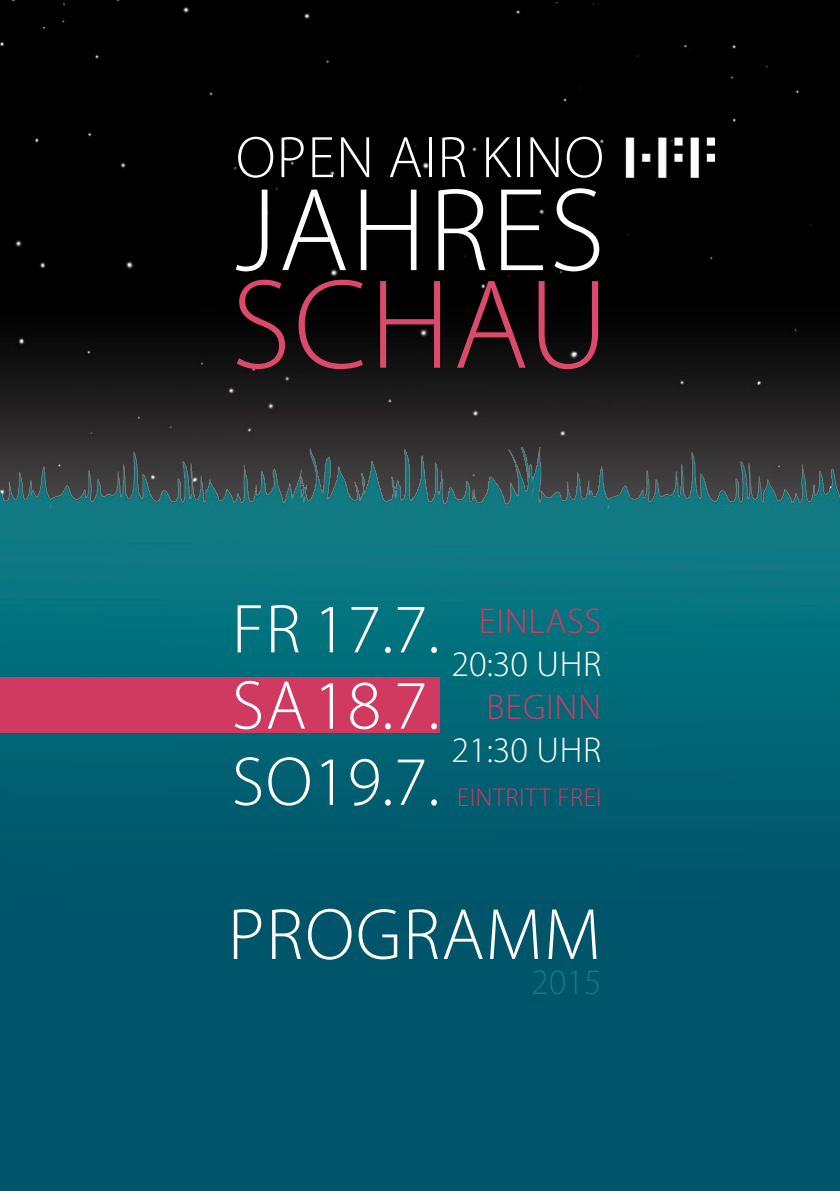
<style>
.page{position:relative;width:840px;height:1191px;background:#fff}
.page>*{position:absolute;margin:0;border:0;box-sizing:border-box;transform-origin:0 0}
.t1{font:300 128.4px "Myriad Pro";letter-spacing:.02em;color:#db496b}
.t2{font:300 119.4px "Myriad Pro";letter-spacing:.02em;color:#fff}
.t3{font:300 73.2px "Myriad Pro";color:#fff}
.t4{font:300 69.6px/76.2px "Myriad Pro";color:#fff}
.t5{font:300 59px "Myriad Pro";letter-spacing:.02em;color:#fff}
.t6{font:300 36px "Myriad Pro";letter-spacing:.01em;color:#fff}
.t7{font:300 36px "Myriad Pro";letter-spacing:.02em;color:#d03a60}
.t8{font:300 36px "Myriad Pro";color:#0e7a83}
.t9{font:300 26px "Myriad Pro";letter-spacing:.02em;color:#d03a60}
</style>
<div class="page">
<img style="left:0;top:0;width:839px;height:447px">
<img style="left:0;top:447px;width:839px;height:744px">
<img style="left:622px;top:134px;width:92px;height:43px">
<div style="left:0;top:677px;width:439px;height:55px;background:#d03a60"></div>
<p class="t5" style="left:236px;top:122px;width:361px">OPEN AIR KINO</p>
<h2 class="t2" style="left:235px;top:158px;width:371px">JAHRES</h2>
<h1 class="t1" style="left:231px;top:248px;width:378px">SCHAU</h1>
<p class="t4" style="left:232px;top:590px;width:209px">FR<br>SA<br>SO19.7.</p>
<p class="t4" style="left:313px;top:590px;width:128px">17.7.<br>18.7.</p>
<p class="t7" style="left:478px;top:599px;width:124px">EINLASS</p>
<p class="t6" style="left:451px;top:642px;width:151px">20:30 UHR</p>
<p class="t7" style="left:486px;top:685px;width:116px">BEGINN</p>
<p class="t6" style="left:451px;top:728px;width:151px">21:30 UHR</p>
<p class="t9" style="left:457px;top:782px;width:146px">EINTRITT FREI</p>
<p class="t3" style="left:228px;top:890px;width:374px">PROGRAMM</p>
<p class="t8" style="left:531px;top:960px;width:72px">2015</p>
</div>
